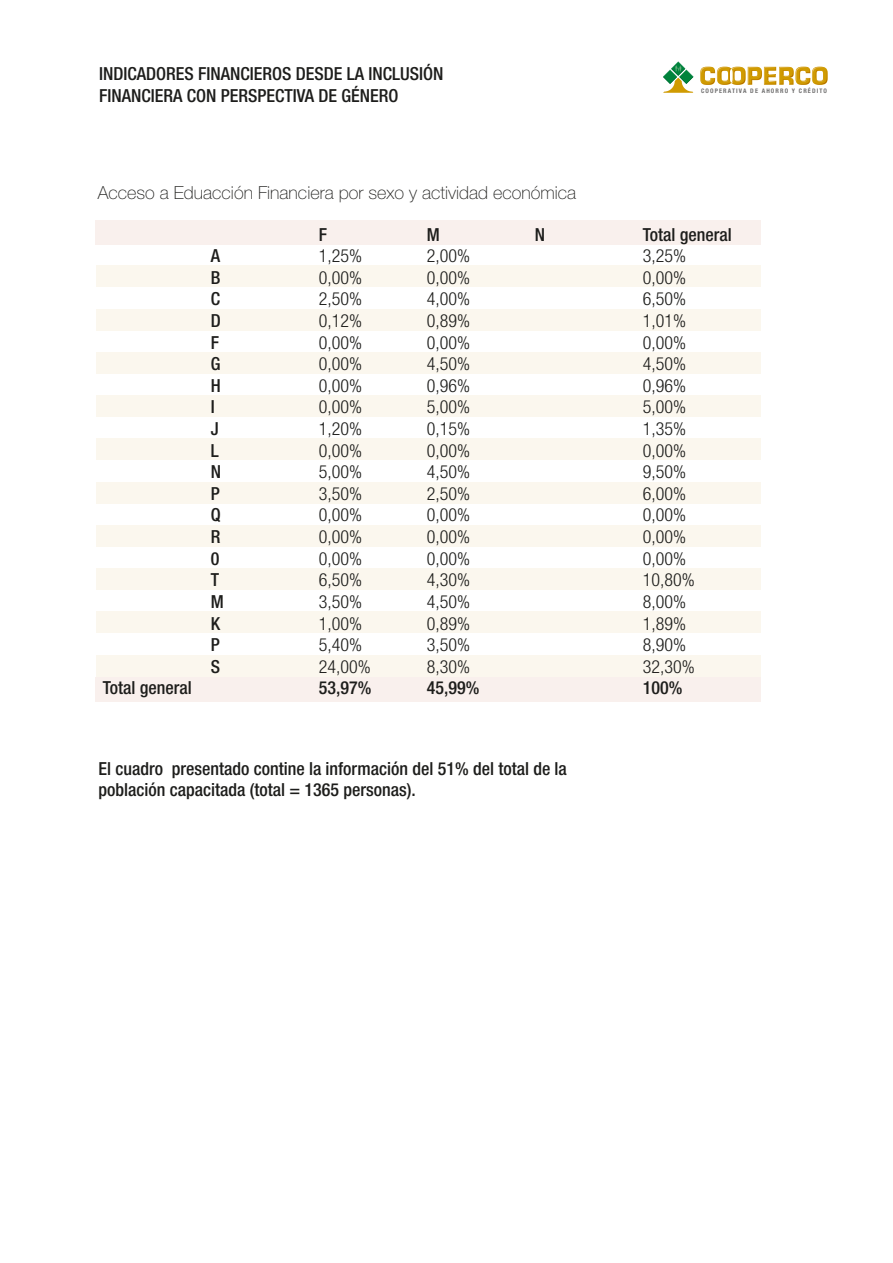
<style>
.page{position:relative;width:893px;height:1263px;background:#fff}
.page>*{position:absolute;margin:0;border:0;box-sizing:border-box;transform-origin:0 0}
.t1{font:300 condensed 18px "Helvetica Neue LT Std";color:#1d1d1b}
.t2{font:500 condensed 18px/21.6px "Helvetica Neue LT Std";color:#1d1d1b}
.t3{font:100 18px "Helvetica Neue LT Std";color:#1d1d1b}
.t4{font:700 condensed 6.3px "Helvetica Neue LT Std";letter-spacing:.18em;color:#706f6f}
</style>
<div class="page">
<div style="left:96px;top:265px;width:665px;height:22px;background:#fbf7ee"></div>
<div style="left:96px;top:309px;width:665px;height:22px;background:#fbf7ee"></div>
<div style="left:96px;top:352px;width:665px;height:22px;background:#fbf7ee"></div>
<div style="left:96px;top:395px;width:665px;height:22px;background:#fbf7ee"></div>
<div style="left:96px;top:438px;width:665px;height:22px;background:#fbf7ee"></div>
<div style="left:96px;top:482px;width:665px;height:22px;background:#fbf7ee"></div>
<div style="left:96px;top:525px;width:665px;height:22px;background:#fbf7ee"></div>
<div style="left:96px;top:568px;width:665px;height:22px;background:#fbf7ee"></div>
<div style="left:96px;top:611px;width:665px;height:22px;background:#fbf7ee"></div>
<div style="left:96px;top:655px;width:665px;height:22px;background:#fbf7ee"></div>
<div style="left:96px;top:220px;width:665px;height:24px;background:#f9f0ed"></div>
<div style="left:96px;top:677px;width:665px;height:25px;background:#f9f0ed"></div>
<svg style="left:700px;top:67px;width:128px;height:18px"></svg>
<svg style="left:663px;top:61px;width:30px;height:32px"></svg>
<p class="t2" style="left:99px;top:63px;width:346px">INDICADORES FINANCIEROS DESDE LA INCLUSIÓN<br>FINANCIERA CON PERSPECTIVA DE GÉNERO</p>
<p class="t4" style="left:701px;top:87px;width:127px">COOPERATIVA DE AHORRO Y CRÉDITO</p>
<p class="t3" style="left:98px;top:182px;width:480px">Acceso a Eduacción Financiera por sexo y actividad económica</p>
<p class="t2" style="left:319px;top:223px;width:10px">F</p>
<p class="t2" style="left:427px;top:223px;width:14px">M</p>
<p class="t2" style="left:535px;top:223px;width:12px">N</p>
<p class="t2" style="left:643px;top:223px;width:90px">Total general</p>
<p class="t2" style="left:211px;top:245px;width:11px">A</p>
<p class="t1" style="left:319px;top:246px;width:45px">1,25%</p>
<p class="t1" style="left:427px;top:246px;width:45px">2,00%</p>
<p class="t1" style="left:643px;top:246px;width:45px">3,25%</p>
<p class="t2" style="left:211px;top:266px;width:11px">B</p>
<p class="t1" style="left:319px;top:267px;width:45px">0,00%</p>
<p class="t1" style="left:427px;top:267px;width:45px">0,00%</p>
<p class="t1" style="left:643px;top:267px;width:45px">0,00%</p>
<p class="t2" style="left:211px;top:288px;width:11px">C</p>
<p class="t1" style="left:319px;top:289px;width:45px">2,50%</p>
<p class="t1" style="left:427px;top:289px;width:45px">4,00%</p>
<p class="t1" style="left:643px;top:289px;width:45px">6,50%</p>
<p class="t2" style="left:211px;top:310px;width:12px">D</p>
<p class="t1" style="left:319px;top:310px;width:45px">0,12%</p>
<p class="t1" style="left:427px;top:310px;width:45px">0,89%</p>
<p class="t1" style="left:643px;top:310px;width:45px">1,01%</p>
<p class="t2" style="left:211px;top:331px;width:10px">F</p>
<p class="t1" style="left:319px;top:332px;width:45px">0,00%</p>
<p class="t1" style="left:427px;top:332px;width:45px">0,00%</p>
<p class="t1" style="left:643px;top:332px;width:45px">0,00%</p>
<p class="t2" style="left:211px;top:353px;width:11px">G</p>
<p class="t1" style="left:319px;top:354px;width:45px">0,00%</p>
<p class="t1" style="left:427px;top:354px;width:45px">4,50%</p>
<p class="t1" style="left:643px;top:354px;width:45px">4,50%</p>
<p class="t2" style="left:211px;top:374px;width:12px">H</p>
<p class="t1" style="left:319px;top:375px;width:45px">0,00%</p>
<p class="t1" style="left:427px;top:375px;width:45px">0,96%</p>
<p class="t1" style="left:643px;top:375px;width:45px">0,96%</p>
<p class="t2" style="left:211px;top:396px;width:5px">I</p>
<p class="t1" style="left:319px;top:397px;width:45px">0,00%</p>
<p class="t1" style="left:427px;top:397px;width:45px">5,00%</p>
<p class="t1" style="left:643px;top:397px;width:45px">5,00%</p>
<p class="t2" style="left:211px;top:418px;width:9px">J</p>
<p class="t1" style="left:319px;top:418px;width:45px">1,20%</p>
<p class="t1" style="left:427px;top:418px;width:45px">0,15%</p>
<p class="t1" style="left:643px;top:418px;width:45px">1,35%</p>
<p class="t2" style="left:211px;top:439px;width:9px">L</p>
<p class="t1" style="left:319px;top:440px;width:45px">0,00%</p>
<p class="t1" style="left:427px;top:440px;width:45px">0,00%</p>
<p class="t1" style="left:643px;top:440px;width:45px">0,00%</p>
<p class="t2" style="left:211px;top:461px;width:12px">N</p>
<p class="t1" style="left:319px;top:462px;width:45px">5,00%</p>
<p class="t1" style="left:427px;top:462px;width:45px">4,50%</p>
<p class="t1" style="left:643px;top:462px;width:45px">9,50%</p>
<p class="t2" style="left:211px;top:482px;width:10px">P</p>
<p class="t1" style="left:319px;top:483px;width:45px">3,50%</p>
<p class="t1" style="left:427px;top:483px;width:45px">2,50%</p>
<p class="t1" style="left:643px;top:483px;width:45px">6,00%</p>
<p class="t2" style="left:211px;top:504px;width:12px">Q</p>
<p class="t1" style="left:319px;top:505px;width:45px">0,00%</p>
<p class="t1" style="left:427px;top:505px;width:45px">0,00%</p>
<p class="t1" style="left:643px;top:505px;width:45px">0,00%</p>
<p class="t2" style="left:211px;top:526px;width:11px">R</p>
<p class="t1" style="left:319px;top:526px;width:45px">0,00%</p>
<p class="t1" style="left:427px;top:526px;width:45px">0,00%</p>
<p class="t1" style="left:643px;top:526px;width:45px">0,00%</p>
<p class="t2" style="left:211px;top:547px;width:10px">0</p>
<p class="t1" style="left:319px;top:548px;width:45px">0,00%</p>
<p class="t1" style="left:427px;top:548px;width:45px">0,00%</p>
<p class="t1" style="left:643px;top:548px;width:45px">0,00%</p>
<p class="t2" style="left:211px;top:569px;width:10px">T</p>
<p class="t1" style="left:319px;top:570px;width:45px">6,50%</p>
<p class="t1" style="left:427px;top:570px;width:45px">4,30%</p>
<p class="t1" style="left:643px;top:570px;width:53px">10,80%</p>
<p class="t2" style="left:211px;top:590px;width:14px">M</p>
<p class="t1" style="left:319px;top:591px;width:45px">3,50%</p>
<p class="t1" style="left:427px;top:591px;width:45px">4,50%</p>
<p class="t1" style="left:643px;top:591px;width:45px">8,00%</p>
<p class="t2" style="left:211px;top:612px;width:11px">K</p>
<p class="t1" style="left:319px;top:613px;width:45px">1,00%</p>
<p class="t1" style="left:427px;top:613px;width:45px">0,89%</p>
<p class="t1" style="left:643px;top:613px;width:45px">1,89%</p>
<p class="t2" style="left:211px;top:634px;width:10px">P</p>
<p class="t1" style="left:319px;top:634px;width:45px">5,40%</p>
<p class="t1" style="left:427px;top:634px;width:45px">3,50%</p>
<p class="t1" style="left:643px;top:634px;width:45px">8,90%</p>
<p class="t2" style="left:211px;top:655px;width:11px">S</p>
<p class="t1" style="left:319px;top:656px;width:53px">24,00%</p>
<p class="t1" style="left:427px;top:656px;width:45px">8,30%</p>
<p class="t1" style="left:643px;top:656px;width:53px">32,30%</p>
<p class="t2" style="left:103px;top:677px;width:90px">Total general</p>
<p class="t2" style="left:319px;top:677px;width:54px">53,97%</p>
<p class="t2" style="left:427px;top:677px;width:54px">45,99%</p>
<p class="t2" style="left:643px;top:677px;width:41px">100%</p>
<p class="t2" style="left:99px;top:757px;width:470px">El cuadro presentado contine la información del 51% del total de la población capacitada (total = 1365 personas).</p>
</div>
